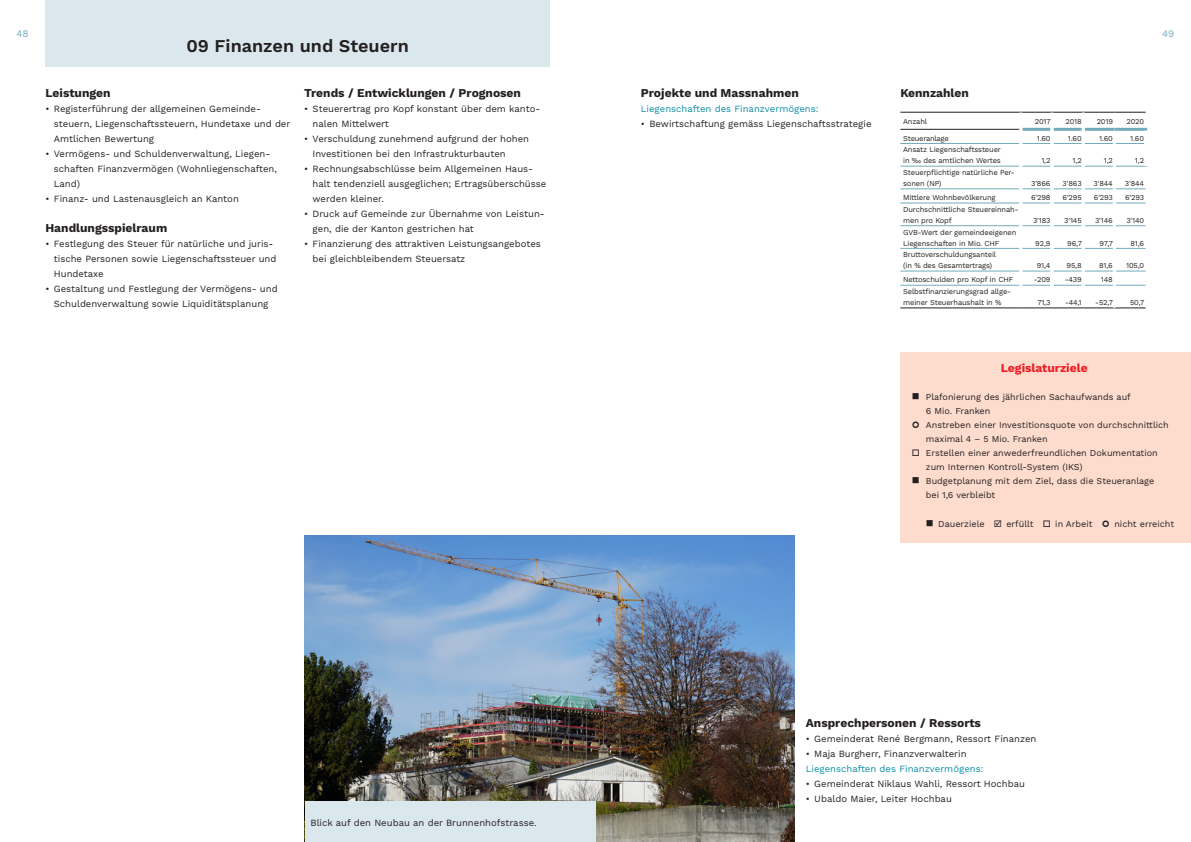
<style>
.page{position:relative;width:1191px;height:842px;background:#fff}
.page>*{position:absolute;margin:0;border:0;box-sizing:border-box;transform-origin:0 0}
.t1{font:600 18px "Work Sans";color:#231f20}
.t2{font:700 12px "Work Sans";color:#231f20}
.t3{font:700 12px "Work Sans";color:#ee1d23}
.t4{font:10px "Work Sans";color:#73abbd}
.t5{font:9.5px/15px "Work Sans";color:#231f20}
.t6{font:9.5px "Work Sans";color:#0c8da4}
.t7{font:9px/14px "Work Sans";color:#231f20}
.t8{font:7.5px/11px "Work Sans";letter-spacing:-.02em;color:#231f20}
.s1{font-size:9px}
</style>
<div class="page">
<div style="left:45px;top:0;width:505px;height:67px;background:#dae7ed"></div>
<hr style="left:900px;top:112px;width:120px;height:1px;background:#231f20">
<hr style="left:1020px;top:112px;width:32px;height:1px;background:#231f20">
<hr style="left:1052px;top:112px;width:31px;height:1px;background:#231f20">
<hr style="left:1083px;top:112px;width:31px;height:1px;background:#231f20">
<hr style="left:1114px;top:112px;width:31px;height:1px;background:#231f20">
<hr style="left:900px;top:129px;width:119px;height:1px;background:#231f20">
<hr style="left:1022px;top:128px;width:28px;height:3px;background:#73abbd">
<hr style="left:1053px;top:128px;width:28px;height:3px;background:#73abbd">
<hr style="left:1084px;top:128px;width:30px;height:3px;background:#73abbd">
<hr style="left:1114px;top:128px;width:33px;height:3px;background:#73abbd">
<hr style="left:900px;top:143px;width:119px;height:1px;background:#73abbd">
<hr style="left:900px;top:166px;width:119px;height:1px;background:#73abbd">
<svg style="left:1022px;top:166px;width:91px;height:1px"></svg>
<hr style="left:1116px;top:166px;width:31px;height:1px;background:#73abbd">
<hr style="left:900px;top:189px;width:119px;height:1px;background:#73abbd">
<svg style="left:1022px;top:189px;width:123px;height:1px"></svg>
<hr style="left:900px;top:203px;width:119px;height:1px;background:#73abbd">
<svg style="left:1022px;top:203px;width:123px;height:1px"></svg>
<hr style="left:900px;top:225px;width:119px;height:1px;background:#73abbd">
<svg style="left:1022px;top:225px;width:123px;height:1px"></svg>
<hr style="left:900px;top:248px;width:119px;height:1px;background:#73abbd">
<svg style="left:1022px;top:248px;width:123px;height:1px"></svg>
<hr style="left:900px;top:271px;width:119px;height:1px;background:#73abbd">
<svg style="left:1022px;top:271px;width:123px;height:1px"></svg>
<hr style="left:900px;top:285px;width:119px;height:1px;background:#73abbd">
<svg style="left:1022px;top:285px;width:123px;height:1px"></svg>
<hr style="left:1050px;top:166px;width:3px;height:23px;background:#fff">
<hr style="left:1081px;top:166px;width:3px;height:23px;background:#fff">
<hr style="left:1050px;top:189px;width:3px;height:14px;background:#fff">
<hr style="left:1081px;top:189px;width:3px;height:14px;background:#fff">
<hr style="left:1050px;top:203px;width:3px;height:23px;background:#fff">
<hr style="left:1081px;top:203px;width:3px;height:23px;background:#fff">
<hr style="left:1050px;top:248px;width:3px;height:23px;background:#fff">
<hr style="left:1081px;top:248px;width:3px;height:23px;background:#fff">
<hr style="left:1050px;top:271px;width:3px;height:14px;background:#fff">
<hr style="left:1081px;top:271px;width:3px;height:14px;background:#fff">
<hr style="left:1050px;top:285px;width:3px;height:23px;background:#fff">
<hr style="left:1081px;top:285px;width:3px;height:23px;background:#fff">
<hr style="left:900px;top:308px;width:120px;height:1px;background:#231f20">
<hr style="left:1020px;top:308px;width:32px;height:1px;background:#231f20">
<hr style="left:1052px;top:308px;width:31px;height:1px;background:#231f20">
<hr style="left:1083px;top:308px;width:31px;height:1px;background:#231f20">
<hr style="left:1114px;top:308px;width:31px;height:1px;background:#231f20">
<svg style="left:1022px;top:143px;width:122px;height:1px"></svg>
<hr style="left:1113px;top:189px;width:3px;height:14px;background:#fff">
<hr style="left:1113px;top:203px;width:3px;height:23px;background:#fff">
<hr style="left:1113px;top:248px;width:3px;height:23px;background:#fff">
<hr style="left:1113px;top:271px;width:3px;height:14px;background:#fff">
<hr style="left:1113px;top:285px;width:3px;height:23px;background:#fff">
<div style="left:900px;top:352px;width:291px;height:190px;background:#fddcce"></div>
<img style="left:305px;top:535px;width:489px;height:307px">
<div style="left:305px;top:802px;width:290px;height:40px;background:#dae7ed"></div>
<p class="t4" style="left:17px;top:28px;width:14px">48</p>
<p class="t4" style="left:1162px;top:28px;width:14px">49</p>
<h1 class="t1" style="left:186px;top:35px;width:224px">09 Finanzen und Steuern</h1>
<p class="t2" style="left:45px;top:86px;width:67px">Leistungen</p>
<p class="t5" style="left:54px;top:102px;width:238px;text-indent:-9px">• Registerführung der allgemeinen Gemeinde&shy;steuern, Liegenschaftssteuern, Hundetaxe und der<br>Amtlichen Bewertung</p>
<p class="t5" style="left:54px;top:147px;width:224px;text-indent:-9px">• Vermögens- und Schuldenverwaltung, Liegen&shy;schaften Finanzvermögen (Wohnliegenschaften,<br>Land)</p>
<p class="t5" style="left:45px;top:192px;width:195px">• Finanz- und Lastenausgleich an Kanton</p>
<p class="t2" style="left:45px;top:221px;width:123px">Handlungsspielraum</p>
<p class="t5" style="left:54px;top:237px;width:224px;text-indent:-9px">• Festlegung des Steuer für natürliche und juris&shy;tische Personen sowie Liegenschaftssteuer und<br>Hundetaxe</p>
<p class="t5" style="left:45px;top:282px;width:234px;text-align:center">• Gestaltung und Festlegung der Vermögens- und<br>Schuldenverwaltung sowie Liquiditätsplanung</p>
<p class="t2" style="left:304px;top:86px;width:218px">Trends / Entwicklungen / Prognosen</p>
<p class="t5" style="left:313px;top:102px;width:229px;text-indent:-9px">• Steuerertrag pro Kopf konstant über dem kanto&shy;nalen Mittelwert</p>
<p class="t5" style="left:313px;top:132px;width:218px;text-indent:-9px">• Verschuldung zunehmend aufgrund der hohen<br>Investitionen bei den Infrastrukturbauten</p>
<p class="t5" style="left:313px;top:162px;width:235px;text-indent:-9px">• Rechnungsabschlüsse beim Allgemeinen Haus&shy;halt tendenziell ausgeglichen; Ertragsüberschüsse werden kleiner.</p>
<p class="t5" style="left:313px;top:207px;width:234px;text-indent:-9px">• Druck auf Gemeinde zur Übernahme von Leistun&shy;gen, die der Kanton gestrichen hat</p>
<p class="t5" style="left:313px;top:237px;width:230px;text-indent:-9px">• Finanzierung des attraktiven Leistungsangebotes bei gleichbleibendem Steuersatz</p>
<p class="t5" style="left:310px;top:815px;width:228px">Blick auf den Neubau an der Brunnenhofstrasse<span class="s1">.</span></p>
<p class="t2" style="left:641px;top:86px;width:159px">Projekte und Massnahmen</p>
<p class="t6" style="left:641px;top:103px;width:179px">Liegenschaften des Finanzvermögens:</p>
<p class="t5" style="left:641px;top:117px;width:232px">• Bewirtschaftung gemäss Liegenschaftsstrategie</p>
<p class="t2" style="left:900px;top:86px;width:70px">Kennzahlen</p>
<p class="t8" style="left:903px;top:116px;width:26px">Anzahl</p>
<p class="t8" style="left:1035px;top:116px;width:17px">2017</p>
<p class="t8" style="left:1065px;top:116px;width:18px">2018</p>
<p class="t8" style="left:1096px;top:116px;width:18px">2019</p>
<p class="t8" style="left:1126px;top:116px;width:19px">2020</p>
<p class="t8" style="left:903px;top:133px;width:47px">Steueranlage</p>
<p class="t8" style="left:1036px;top:133px;width:15px">1.60</p>
<p class="t8" style="left:1068px;top:133px;width:15px">1.60</p>
<p class="t8" style="left:1099px;top:133px;width:15px">1.60</p>
<p class="t8" style="left:1130px;top:133px;width:15px">1.60</p>
<p class="t8" style="left:903px;top:145px;width:99px">Ansatz Liegenschaftssteuer in ‰ des amtlichen Wertes</p>
<p class="t8" style="left:1041px;top:156px;width:11px">1,2</p>
<p class="t8" style="left:1072px;top:156px;width:11px">1,2</p>
<p class="t8" style="left:1103px;top:156px;width:11px">1,2</p>
<p class="t8" style="left:1135px;top:156px;width:11px">1,2</p>
<p class="t8" style="left:903px;top:167px;width:113px">Steuerpflichtige natürliche Per&shy;sonen (NP)</p>
<p class="t8" style="left:1031px;top:178px;width:21px">3'866</p>
<p class="t8" style="left:1062px;top:178px;width:21px">3'863</p>
<p class="t8" style="left:1093px;top:178px;width:21px">3'844</p>
<p class="t8" style="left:1124px;top:178px;width:21px">3'844</p>
<p class="t8" style="left:903px;top:192px;width:94px">Mittlere Wohnbevölkerung</p>
<p class="t8" style="left:1031px;top:192px;width:21px">6'298</p>
<p class="t8" style="left:1062px;top:192px;width:21px">6'295</p>
<p class="t8" style="left:1093px;top:192px;width:21px">6'293</p>
<p class="t8" style="left:1125px;top:192px;width:21px">6'293</p>
<p class="t8" style="left:903px;top:204px;width:117px">Durchschnittliche Steuereinnah&shy;men pro Kopf</p>
<p class="t8" style="left:1033px;top:215px;width:19px">3'183</p>
<p class="t8" style="left:1064px;top:215px;width:19px">3'145</p>
<p class="t8" style="left:1095px;top:215px;width:19px">3'146</p>
<p class="t8" style="left:1126px;top:215px;width:19px">3'140</p>
<p class="t8" style="left:903px;top:227px;width:115px">GVB-Wert der gemeindeeigenen<br>Liegenschaften in Mio. CHF</p>
<p class="t8" style="left:1035px;top:238px;width:17px">92,9</p>
<p class="t8" style="left:1067px;top:238px;width:16px">96,7</p>
<p class="t8" style="left:1099px;top:238px;width:15px">97,7</p>
<p class="t8" style="left:1130px;top:238px;width:15px">81,6</p>
<p class="t8" style="left:903px;top:249px;width:94px">Bruttoverschuldungsanteil (in % des Gesamtertrags)</p>
<p class="t8" style="left:1036px;top:260px;width:15px">91,4</p>
<p class="t8" style="left:1066px;top:260px;width:17px">95,8</p>
<p class="t8" style="left:1099px;top:260px;width:15px">81,6</p>
<p class="t8" style="left:1126px;top:260px;width:20px">105,0</p>
<p class="t8" style="left:903px;top:275px;width:112px">Nettoschulden pro Kopf in CHF</p>
<p class="t8" style="left:1033px;top:275px;width:18px">-209</p>
<p class="t8" style="left:1064px;top:275px;width:19px">-439</p>
<p class="t8" style="left:1101px;top:275px;width:13px">148</p>
<p class="t8" style="left:903px;top:286px;width:109px">Selbstfinanzierungsgrad allge&shy;meiner Steuerhaushalt in %</p>
<p class="t8" style="left:1037px;top:297px;width:15px">71,3</p>
<p class="t8" style="left:1065px;top:297px;width:18px">-44,1</p>
<p class="t8" style="left:1095px;top:297px;width:19px">-52,7</p>
<p class="t8" style="left:1130px;top:297px;width:16px">50,7</p>
<p class="t3" style="left:1000px;top:361px;width:88px">Legislaturziele</p>
<p class="t7" style="left:926px;top:391px;width:244px">Plafonierung des jährlichen Sachaufwands auf<br>6 Mio. Franken<br>Anstreben einer Investitionsquote von durchschnittlich maximal 4 – 5 Mio. Franken<br>Erstellen einer anwederfreundlichen Dokumentation zum Internen Kontroll-System (IKS)<br>Budgetplanung mit dem Ziel, dass die Steueranlage bei 1,6 verbleibt</p>
<p class="t7" style="left:926px;top:518px;width:168px">■ Dauerziele ☑ erfüllt □ in Arbeit</p>
<p class="t7" style="left:1114px;top:518px;width:61px">nicht erreicht</p>
<p class="t2" style="left:806px;top:716px;width:177px">Ansprechpersonen / Ressorts</p>
<p class="t5" style="left:806px;top:732px;width:232px">• Gemeinderat René Bergmann, Ressort Finanzen</p>
<p class="t5" style="left:806px;top:747px;width:162px">• Maja Burgherr, Finanzverwalterin</p>
<p class="t6" style="left:806px;top:763px;width:179px">Liegenschaften des Finanzvermögens:</p>
<p class="t5" style="left:806px;top:777px;width:221px">• Gemeinderat Niklaus Wahli, Ressort Hochbau</p>
<p class="t5" style="left:806px;top:792px;width:148px">• Ubaldo Maier, Leiter Hochbau</p>
</div>
